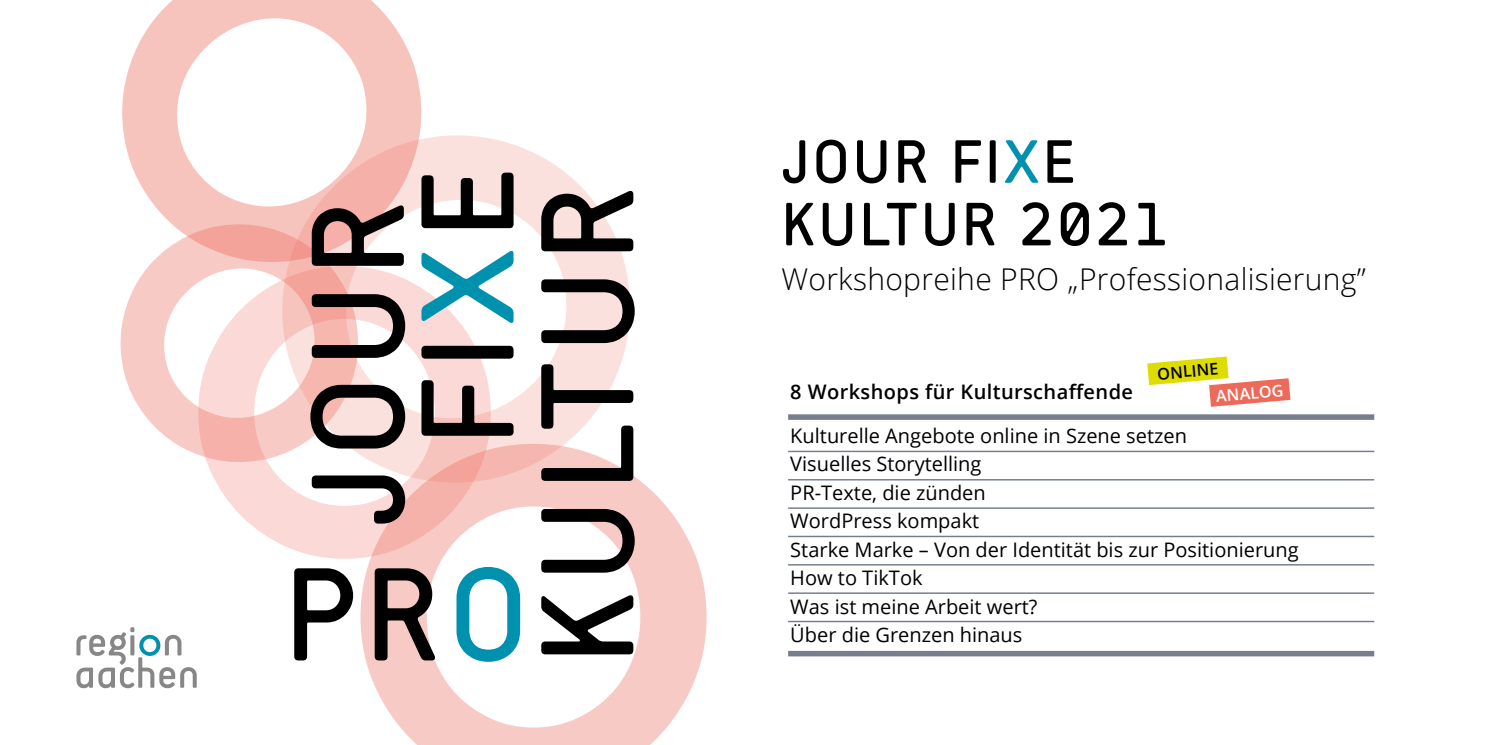
<style>
.page{position:relative;width:1489px;height:745px;background:#fff}
.page>*{position:absolute;margin:0;border:0;box-sizing:border-box;transform-origin:0 0}
.head{font:135.25px "Sci Fly Sans";letter-spacing:.075em;color:#000}
.head-2{font:62.5px/62.5px "Sci Fly Sans";letter-spacing:.055em;color:#000}
.head-3{font:300 30px "Open Sans";letter-spacing:.01em;color:#000}
.Titel_WS{font:20px "Open Sans";color:#000}
.head-4{font:600 20px "Open Sans";letter-spacing:.02em;color:#000}
.Datum{font:600 16.25px "Open Sans";color:#fff}
.Datum-2{font:600 16.25px "Open Sans";color:#000}
.s1{color:#0091ae}
</style>
<div class="page">
<div style="left:788px;top:650px;width:586px;height:6px;background:#767d8c"></div>
<div style="left:788px;top:414px;width:586px;height:5px;background:#767d8c"></div>
<hr style="left:788px;top:450px;width:586px;height:2px;background:#767d8c">
<hr style="left:788px;top:478px;width:586px;height:2px;background:#767d8c">
<hr style="left:788px;top:507px;width:586px;height:1px;background:#767d8c">
<hr style="left:788px;top:535px;width:586px;height:2px;background:#767d8c">
<hr style="left:788px;top:563px;width:586px;height:2px;background:#767d8c">
<hr style="left:788px;top:592px;width:586px;height:1px;background:#767d8c">
<hr style="left:788px;top:620px;width:586px;height:1px;background:#767d8c">
<svg style="left:122px;top:0;width:300px;height:223px"></svg>
<svg style="left:360px;top:474px;width:346px;height:270px"></svg>
<svg style="left:207px;top:462px;width:284px;height:96px"></svg>
<svg style="left:281px;top:134px;width:350px;height:349px"></svg>
<svg style="left:120px;top:223px;width:239px;height:239px"></svg>
<svg style="left:76px;top:627px;width:121px;height:60px"></svg>
<svg style="left:1147px;top:356px;width:143px;height:50px"></svg>
<p class="head" style="left:280px;top:526px;width:325px;rotate:-90deg">JOUR</p>
<p class="head" style="left:390px;top:445px;width:281px;rotate:-90deg">FI<span class="s1">X</span>E</p>
<p class="head" style="left:285px;top:536px;width:245px">PR<span class="s1">O</span></p>
<p class="head" style="left:509px;top:663px;width:477px;rotate:-90deg">KULTUR</p>
<p class="head-2" style="left:781px;top:130px;width:388px">JOUR FI<span class="s1">X</span>E<br>KULTUR 2021</p>
<p class="head-3" style="left:781px;top:259px;width:586px">Workshopreihe PRO „Professionalisierung”</p>
<p class="Datum-2" style="left:1156px;top:362px;width:63px;rotate:-5deg">ONLINE</p>
<p class="head-4" style="left:790px;top:377px;width:344px">8 Workshops für Kulturschaffende</p>
<p class="Datum" style="left:1214px;top:384px;width:69px;rotate:-5deg">ANALOG</p>
<p class="Titel_WS" style="left:790px;top:421px;width:398px">Kulturelle Angebote online in Szene setzen</p>
<p class="Titel_WS" style="left:790px;top:450px;width:193px">Visuelles Storytelling</p>
<p class="Titel_WS" style="left:790px;top:478px;width:197px">PR-Texte, die zünden</p>
<p class="Titel_WS" style="left:790px;top:507px;width:190px">WordPress kompakt</p>
<p class="Titel_WS" style="left:790px;top:535px;width:510px">Starke Marke – Von der Identität bis zur Positionierung</p>
<p class="Titel_WS" style="left:790px;top:564px;width:134px">How to TikTok</p>
<p class="Titel_WS" style="left:790px;top:592px;width:249px">Was ist meine Arbeit wert?</p>
<p class="Titel_WS" style="left:790px;top:621px;width:233px">Über die Grenzen hinaus</p>
</div>
